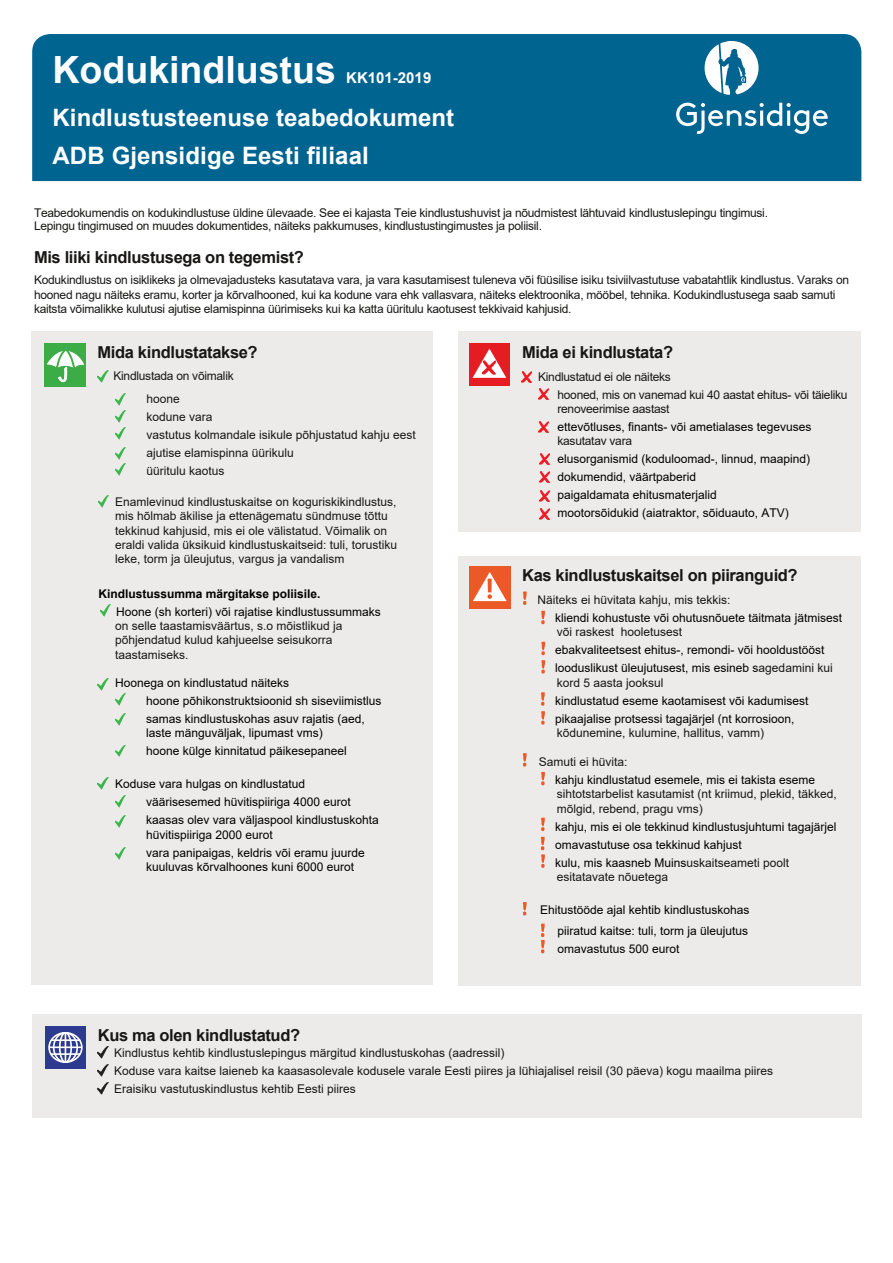
<style>
.page{position:relative;width:893px;height:1263px;background:#fff}
.page>*{position:absolute;margin:0;border:0;box-sizing:border-box;transform-origin:0 0}
.t1{font:700 37.5px "Arial";color:#fff}
.t2{font:700 24px/38px "Arial";letter-spacing:.005em;color:#fff}
.t3{font:22.35px "Myriad Pro";color:#010102}
.t4{font:700 16.5px "Arial";letter-spacing:-.02em;color:#181716}
.t5{font:700 15px "Arial";color:#fff}
.t6{font:12px/18px "Arial";color:#000}
.t7{font:12px/14.4px "Arial";color:#181716}
.t8{font:12px/14.4px "Arial";letter-spacing:-.02em;color:#181716}
.t9{font:700 12px "Arial";color:#000}
.s1{color:#181716}
</style>
<div class="page">
<div style="left:458px;top:556px;width:403px;height:429px;background:#edebea"></div>
<div style="left:32px;top:34px;width:829px;height:147px;background:#006490"></div>
<div style="left:458px;top:332px;width:403px;height:200px;background:#edebea"></div>
<div style="left:32px;top:1014px;width:830px;height:103px;background:#edebea"></div>
<svg style="left:45px;top:1026px;width:41px;height:43px"></svg>
<div style="left:48px;top:1032px;width:35px;height:31px;border:2px solid #fff;border-radius:50%"></div>
<div style="left:53px;top:1032px;width:25px;height:31px;border:2px solid #fff;border-radius:50%"></div>
<div style="left:59px;top:1032px;width:13px;height:31px;border:2px solid #fff;border-radius:50%"></div>
<hr style="left:65px;top:1033px;width:1px;height:30px;background:#fff">
<hr style="left:51px;top:1039px;width:29px;height:2px;background:#fff">
<hr style="left:51px;top:1053px;width:29px;height:2px;background:#fff">
<hr style="left:49px;top:1046px;width:33px;height:2px;background:#fff">
<div style="left:32px;top:332px;width:401px;height:653px;background:#edebea"></div>
<div style="left:45px;top:343px;width:41px;height:43px;background:#3cac46"></div>
<svg style="left:47px;top:346px;width:37px;height:36px"></svg>
<div style="left:469px;top:343px;width:41px;height:43px;background:#e51c21"></div>
<svg style="left:473px;top:349px;width:33px;height:29px"></svg>
<div style="left:469px;top:566px;width:41px;height:43px;background:#eb5927"></div>
<svg style="left:473px;top:572px;width:34px;height:29px"></svg>
<svg style="left:676px;top:103px;width:152px;height:31px"></svg>
<svg style="left:705px;top:41px;width:53px;height:54px"></svg>
<svg style="left:98px;top:370px;width:10px;height:12px"></svg>
<svg style="left:98px;top:1047px;width:11px;height:11px"></svg>
<svg style="left:521px;top:372px;width:11px;height:11px"></svg>
<svg style="left:538px;top:388px;width:11px;height:11px"></svg>
<svg style="left:541px;top:610px;width:4px;height:14px"></svg>
<svg style="left:115px;top:393px;width:11px;height:12px"></svg>
<svg style="left:115px;top:411px;width:11px;height:28px"></svg>
<svg style="left:115px;top:447px;width:11px;height:28px"></svg>
<svg style="left:98px;top:496px;width:11px;height:12px"></svg>
<svg style="left:100px;top:604px;width:11px;height:12px"></svg>
<svg style="left:98px;top:679px;width:10px;height:12px"></svg>
<svg style="left:115px;top:694px;width:11px;height:12px"></svg>
<svg style="left:115px;top:713px;width:11px;height:12px"></svg>
<svg style="left:115px;top:745px;width:11px;height:12px"></svg>
<svg style="left:115px;top:796px;width:11px;height:12px"></svg>
<svg style="left:115px;top:815px;width:11px;height:12px"></svg>
<svg style="left:115px;top:847px;width:11px;height:12px"></svg>
<svg style="left:98px;top:778px;width:10px;height:12px"></svg>
<svg style="left:538px;top:422px;width:11px;height:11px"></svg>
<svg style="left:539px;top:454px;width:11px;height:11px"></svg>
<svg style="left:539px;top:471px;width:11px;height:11px"></svg>
<svg style="left:539px;top:490px;width:11px;height:11px"></svg>
<svg style="left:539px;top:508px;width:11px;height:11px"></svg>
<svg style="left:98px;top:1064px;width:11px;height:12px"></svg>
<svg style="left:98px;top:1082px;width:11px;height:12px"></svg>
<svg style="left:523px;top:591px;width:4px;height:14px"></svg>
<svg style="left:541px;top:641px;width:4px;height:32px"></svg>
<svg style="left:541px;top:692px;width:4px;height:32px"></svg>
<svg style="left:523px;top:753px;width:4px;height:13px"></svg>
<svg style="left:541px;top:772px;width:4px;height:13px"></svg>
<svg style="left:541px;top:817px;width:4px;height:51px"></svg>
<svg style="left:523px;top:902px;width:4px;height:13px"></svg>
<svg style="left:541px;top:923px;width:4px;height:30px"></svg>
<h1 class="t1" style="left:53px;top:43px;width:285px">Kodukindlustus</h1>
<p class="t5" style="left:346px;top:67px;width:87px">KK101-2019</p>
<h2 class="t2" style="left:52px;top:99px;width:403px">Kindlustusteenuse teabedokument<br>ADB Gjensidige Eesti filiaal</h2>
<p class="t8" style="left:34px;top:206px;width:735px;line-height:13.5px">Teabedokumendis on kodukindlustuse üldine ülevaade. See ei kajasta Teie kindlustushuvist ja nõudmistest lähtuvaid kindlustuslepingu tingimusi.<br>Lepingu tingimused on muudes dokumentides, näiteks pakkumuses, kindlustustingimustes ja poliisil.</p>
<h3 class="t4" style="left:34px;top:246px;width:271px">Mis liiki kindlustusega on tegemist?</h3>
<p class="t8" style="left:34px;top:273px;width:817px">Kodukindlustus on isiklikeks ja olmevajadusteks kasutatava vara, ja vara kasutamisest tuleneva või füüsilise isiku tsiviilvastutuse vabatahtlik kindlustus. Varaks on hooned nagu näiteks eramu, korter ja kõrvalhooned, kui ka kodune vara ehk vallasvara, näiteks elektroonika, mööbel, tehnika. Kodukindlustusega saab samuti kaitsta võimalikke kulutusi ajutise elamispinna üürimiseks kui ka katta üüritulu kaotusest tekkivaid kahjusid.</p>
<h3 class="t4" style="left:98px;top:340px;width:162px">Mida kindlustatakse?</h3>
<p class="t8" style="left:114px;top:369px;width:122px">Kindlustada on võimalik</p>
<p class="t7" style="left:147px;top:389px;width:271px;line-height:18px">hoone<br>kodune vara<br>vastutus kolmandale isikule põhjustatud kahju eest ajutise elamispinna üürikulu<br>üüritulu kaotus</p>
<p class="t7" style="left:115px;top:494px;width:284px">Enamlevinud kindlustuskaitse on koguriskikindlustus, mis hõlmab äkilise ja ettenägematu sündmuse tõttu tekkinud kahjusid, mis ei ole välistatud. Võimalik on eraldi valida üksikuid kindlustuskaitseid: tuli, torustiku leke, torm ja üleujutus, vargus ja vandalism</p>
<p class="t9" style="left:99px;top:585px;width:224px">Kindlustussumma märgitakse poliisile.</p>
<p class="t6" style="left:116px;top:602px;width:266px">Hoone (sh korteri) või rajatise kindlustussummaks</p>
<p class="t7" style="left:115px;top:618px;width:229px">on selle taastamisväärtus, s.o mõistlikud ja põhjendatud kulud kahjueelse seisukorra taastamiseks.</p>
<p class="t6" style="left:146px;top:674px;width:237px;text-indent:-31px">Hoonega on kindlustatud näiteks<br>hoone põhikonstruktsioonid sh siseviimistlus samas kindlustuskohas asuv rajatis (aed,</p>
<p class="t6" style="left:146px;top:724px;width:202px">laste mänguväljak, lipumast vms) hoone külge kinnitatud päikesepaneel</p>
<p class="t6" style="left:146px;top:793px;width:234px">väärisesemed hüvitispiiriga 4000 eurot kaasas olev vara väljaspool kindlustuskohta</p>
<p class="t6" style="left:146px;top:825px;width:220px">hüvitispiiriga 2000 eurot<br>vara panipaigas, keldris või eramu juurde</p>
<p class="t6" style="left:146px;top:858px;width:210px">kuuluvas kõrvalhoones kuni 6000 eurot</p>
<h3 class="t3" style="left:293px;top:480px;width:13px">£</h3>
<p class="t6" style="left:115px;top:775px;width:192px">Koduse vara hulgas on kindlustatud</p>
<h3 class="t4" style="left:522px;top:340px;width:152px">Mida ei kindlustata?</h3>
<p class="t8" style="left:557px;top:367px;width:292px;line-height:18px;text-indent:-19px">Kindlustatud ei ole näiteks<br>hooned, mis on vanemad kui 40 aastat ehitus- või täieliku</p>
<p class="t8" style="left:557px;top:402px;width:114px">renoveerimise aastast</p>
<p class="t6" style="left:557px;top:418px;width:256px">ettevõtluses, finants- või ametialases tegevuses</p>
<p class="t8" style="left:557px;top:434px;width:76px">kasutatav vara</p>
<p class="t6" style="left:557px;top:450px;width:254px">elusorganismid (koduloomad-, linnud, maapind) dokumendid, väärtpaberid<br>paigaldamata ehitusmaterjalid<br>mootorsõidukid (aiatraktor, sõiduauto, ATV)</p>
<h3 class="t4" style="left:522px;top:563px;width:277px">Kas kindlustuskaitsel on piiranguid?</h3>
<p class="t7" style="left:538px;top:592px;width:194px">Näiteks ei hüvitata kahju, mis tekkis:</p>
<p class="t6" style="left:555px;top:608px;width:288px">kliendi kohustuste või ohutusnõuete täitmata jätmisest</p>
<p class="t7" style="left:557px;top:625px;width:127px">või raskest hooletusest</p>
<p class="t6" style="left:555px;top:641px;width:279px">ebakvaliteetsest ehitus-, remondi- või hooldustööst looduslikust üleujutusest, mis esineb s<span class="s1">agedamini kui</span></p>
<p class="t7" style="left:557px;top:675px;width:108px">kord 5 aasta jooksul</p>
<p class="t6" style="left:555px;top:691px;width:255px">kindlustatud eseme kaotamisest või kadumisest pikaajalise protsessi tagajärjel (nt korrosioon,</p>
<p class="t7" style="left:557px;top:725px;width:209px">kõdunemine, kulumine, hallitus, vamm)</p>
<p class="t7" style="left:539px;top:754px;width:90px">Samuti ei hüvita:</p>
<p class="t6" style="left:555px;top:770px;width:262px">kahju kindlustatud esemele, mis ei takista eseme</p>
<p class="t7" style="left:557px;top:787px;width:282px">sihtotstarbelist kasutamist (nt kriimud, plekid, täkked, mõlgid, rebend, pragu vms)</p>
<p class="t6" style="left:555px;top:817px;width:283px">kahju, mis ei ole tekkinud kindlustusjuhtumi tagajärjel omavastutuse osa tekkinud kahjust<br>kulu, mis kaasneb Muins<span class="s1">uskaitseameti poolt</span></p>
<p class="t7" style="left:557px;top:869px;width:113px">esitatavate nõuetega</p>
<h3 class="t3" style="left:609px;top:703px;width:13px">£</h3>
<p class="t6" style="left:540px;top:901px;width:211px">Ehitustööde ajal kehtib kindlustuskohas</p>
<p class="t6" style="left:557px;top:922px;width:192px">piiratud kaitse: tuli, torm ja üleujutus omavastutus 500 eurot</p>
<h3 class="t4" style="left:98px;top:1023px;width:204px">Kus ma olen kindlustatud?</h3>
<p class="t7" style="left:114px;top:1043px;width:660px;line-height:18px">Kindlustus kehtib kindlustuslepingus märgitud kindlustuskohas (aadressil)<br>Koduse vara kaitse laieneb ka kaasasolevale kodusele varale Eesti piires ja lühiajalisel reisil (30 päeva) kogu maailma piires<br>Eraisiku vastutuskindlustus kehtib Eesti piires</p>
</div>
